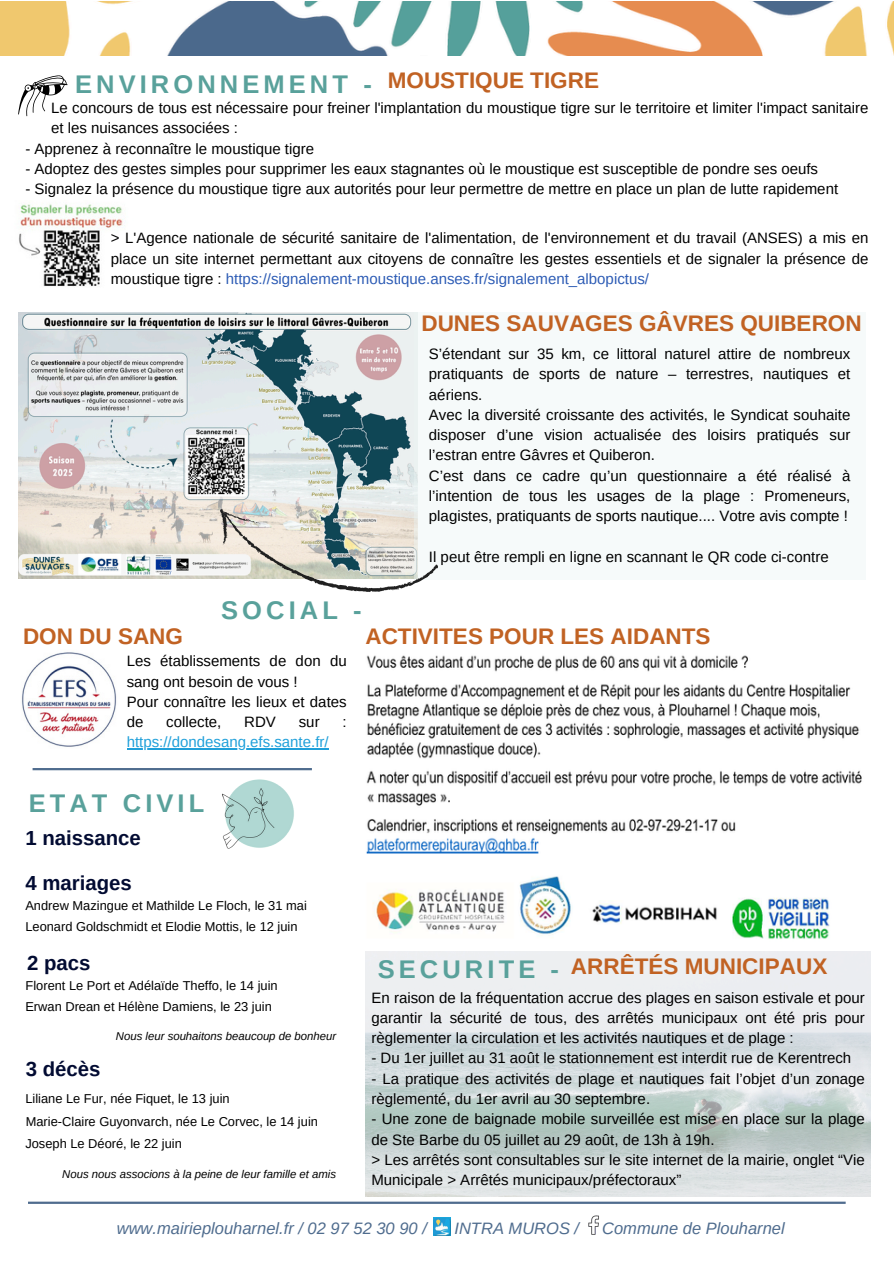
<style>
.page{position:relative;width:894px;height:1264px;background:#fff}
.page>*{position:absolute;margin:0;border:0;box-sizing:border-box;transform-origin:0 0}
.t1{font:700 25.5px "Arimo";letter-spacing:.16em;color:#59a19b}
.t2{font:700 22.5px "Arimo";color:#c16223}
.t3{font:700 20.4px "Arimo";color:#020b32}
.t4{font:italic 16.5px "Arimo";color:#4f6c8e}
.t5{font:15px/20.2px "Arimo";color:#000}
.t6{font:15px "Arimo";color:#20a0da}
.t7{font:12.9px "Arimo";color:#000}
.t8{font:italic 11.4px "Arimo";color:#000}
.s1{color:#2d5cb5}
</style>
<div class="page">
<hr style="left:28px;top:1201px;width:817px;height:2px;background:#4f6c8e">
<img style="left:0;top:1px;width:893px;height:54px">
<img style="left:433px;top:1217px;width:17px;height:18px">
<img style="left:588px;top:1215px;width:11px;height:19px">
<hr style="left:33px;top:768px;width:279px;height:2px;background:#4f6c8e">
<svg style="left:18px;top:75px;width:50px;height:41px"></svg>
<img style="left:19px;top:202px;width:106px;height:85px">
<img style="left:18px;top:312px;width:396px;height:266px">
<img style="left:366px;top:655px;width:496px;height:285px">
<svg style="left:414px;top:312px;width:4px;height:196px"></svg>
<svg style="left:213px;top:508px;width:226px;height:84px"></svg>
<img style="left:222px;top:779px;width:72px;height:70px">
<img style="left:365px;top:951px;width:504px;height:245px">
<img style="left:22px;top:652px;width:95px;height:95px">
<hr style="left:127px;top:748px;width:201px;height:1px;background:#20a0da">
<p class="t1" style="left:75px;top:70px;width:298px">ENVIRONNEMENT -</p>
<p class="t2" style="left:387px;top:68px;width:213px">MOUSTIQUE TIGRE</p>
<p class="t5" style="left:51px;top:97px;width:818px">Le concours de tous est nécessaire pour freiner l'implantation du moustique tigre sur le territoire et limiter l'impact sanitaire et les nuisances associées :</p>
<h1 class="t5" style="left:25px;top:138px;width:290px">- Apprenez à reconnaître le moustique tigre</h1>
<h1 class="t5" style="left:25px;top:159px;width:794px">- Adoptez des gestes simples pour supprimer les eaux stagnantes où le moustique est susceptible de pondre ses oeufs</h1>
<h1 class="t5" style="left:25px;top:179px;width:814px">- Signalez la présence du moustique tigre aux autorités pour leur permettre de mettre en place un plan de lutte rapidement</h1>
<h3 class="t5" style="left:111px;top:228px;width:758px;text-align:justify">&gt; L'Agence nationale de sécurité sanitaire de l'alimentation, de l'environnement et du travail (ANSES) a mis en place un site internet permettant aux citoyens de connaître les gestes essentiels et de signaler la présence de moustique tigre : <span class="s1">https://signalement-moustique.anses.fr/signalement_albopictus/</span></h3>
<h3 class="t2" style="left:421px;top:311px;width:441px">DUNES SAUVAGES GÂVRES QUIBERON</h3>
<p class="t1" style="left:221px;top:596px;width:142px">SOCIAL -</p>
<h5 class="t5" style="left:429px;top:343px;width:423px">S’étendant sur 35 km, ce littoral naturel attire de nombreux pratiquants de sports de nature – terrestres, nautiques et aériens.<br>Avec la diversité croissante des activités, le Syndicat souhaite disposer d’une vision actualisée des loisirs pratiqués sur l’estran entre Gâvres et Quiberon.</h5>
<h5 class="t5" style="left:429px;top:465px;width:423px;text-align:justify">C’est dans ce cadre qu’un questionnaire a été réalisé à l’intention de tous les usages de la plage : Promeneurs, plagistes, pratiquants de sports nautique.... Votre avis compte !</h5>
<h5 class="t5" style="left:429px;top:546px;width:401px">Il peut être rempli en ligne en scannant le QR code ci-contre</h5>
<h5 class="t2" style="left:23px;top:623px;width:161px">DON DU SANG</h5>
<p class="t5" style="left:127px;top:651px;width:221px">Les établissements de don du sang ont besoin de vous !<br>Pour connaître les lieux et dates de</p>
<p class="t5" style="left:166px;top:711px;width:57px">collecte,</p>
<p class="t5" style="left:244px;top:711px;width:33px">RDV</p>
<p class="t5" style="left:299px;top:711px;width:22px">sur</p>
<p class="t5" style="left:342px;top:711px;width:6px">:</p>
<p class="t6" style="left:127px;top:733px;width:203px">https://dondesang.efs.sante.fr/</p>
<h5 class="t1" style="left:29px;top:789px;width:177px">ETAT CIVIL</h5>
<h1 class="t3" style="left:25px;top:826px;width:117px">1 naissance</h1>
<h2 class="t3" style="left:25px;top:871px;width:108px">4 mariages</h2>
<p class="t7" style="left:25px;top:898px;width:283px">Andrew Mazingue et Mathilde Le Floch, le 31 mai</p>
<h4 class="t7" style="left:25px;top:919px;width:273px">Leonard Goldschmidt et Elodie Mottis, le 12 juin</h4>
<h4 class="t3" style="left:27px;top:951px;width:65px">2 pacs</h4>
<p class="t7" style="left:26px;top:978px;width:253px">Florent Le Port et Adélaïde Theffo, le 14 juin</p>
<h4 class="t7" style="left:25px;top:999px;width:248px">Erwan Drean et Hélène Damiens, le 23 juin</h4>
<h2 class="t3" style="left:26px;top:1057px;width:76px">3 décès</h2>
<p class="t8" style="left:116px;top:1030px;width:222px">Nous leur souhaitons beaucoup de bonheur</p>
<h2 class="t7" style="left:25px;top:1091px;width:206px">Liliane Le Fur, née Fiquet, le 13 juin</h2>
<h2 class="t7" style="left:26px;top:1114px;width:293px">Marie-Claire Guyonvarch, née Le Corvec, le 14 juin</h2>
<h1 class="t7" style="left:25px;top:1136px;width:158px">Joseph Le Déoré, le 22 juin</h1>
<h4 class="t8" style="left:62px;top:1167px;width:275px">Nous nous associons à la peine de leur famille et amis</h4>
<h5 class="t2" style="left:365px;top:623px;width:346px">ACTIVITES POUR LES AIDANTS</h5>
<p class="t1" style="left:377px;top:954px;width:183px">SECURITE -</p>
<h3 class="t2" style="left:570px;top:953px;width:258px">ARRÊTÉS MUNICIPAUX</h3>
<h5 class="t5" style="left:371px;top:987px;width:495px;text-align:justify">En raison de la fréquentation accrue des plages en saison estivale et pour garantir la sécurité de tous, des arrêtés municipaux ont été pris pour règlementer la circulation et les activités nautiques et de plage :</h5>
<h5 class="t5" style="left:371px;top:1048px;width:481px">- Du 1er juillet au 31 août le stationnement est interdit rue de Kerentrech</h5>
<h5 class="t5" style="left:371px;top:1068px;width:495px">- La pratique des activités de plage et nautiques fait l’objet d’un zonage règlementé, du 1er avril au 30 septembre.</h5>
<h5 class="t5" style="left:371px;top:1108px;width:495px">- Une zone de baignade mobile surveillée est mise en place sur la plage de Ste Barbe du 05 juillet au 29 août, de 13h à 19h.<br>&gt; Les arrêtés sont consultables sur le site internet de la mairie, onglet “Vie Municipale &gt; Arrêtés municipaux/préfectoraux”</h5>
<h2 class="t4" style="left:117px;top:1218px;width:311px">www.mairieplouharnel.fr / 02 97 52 30 90 /</h2>
<h2 class="t4" style="left:454px;top:1218px;width:126px">INTRA MUROS /</h2>
<h2 class="t4" style="left:602px;top:1218px;width:184px">Commune de Plouharnel</h2>
</div>
